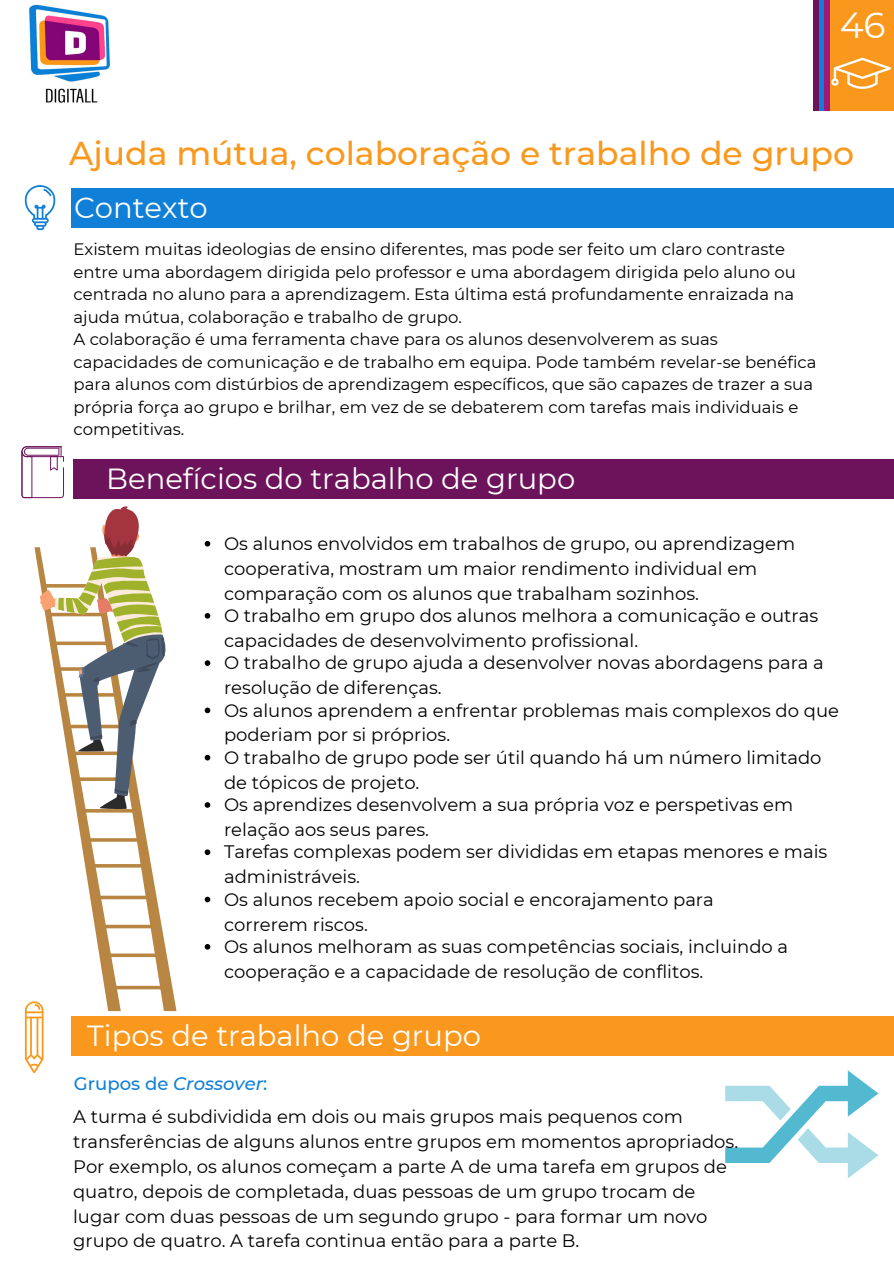
<style>
.page{position:relative;width:894px;height:1264px;background:#fff}
.page>*{position:absolute;margin:0;border:0;box-sizing:border-box;transform-origin:0 0}
.t1{font:36.15px "Montserrat";color:#fff}
.t2{font:500 33px "Montserrat";color:#f9981d}
.t3{font:29.1px "Montserrat";color:#fff}
.t4{font:18px/24.8px "Montserrat";color:#000}
.t5{font:500 18px "Montserrat";color:#107fd8}
.t6{font:16.5px/22.5px "Montserrat";color:#000}
.s1{font-style:italic}
</style>
<div class="page">
<img style="left:29px;top:4px;width:81px;height:99px">
<div style="left:71px;top:188px;width:822px;height:39px;background:#107fd8"></div>
<svg style="left:25px;top:185px;width:30px;height:45px"></svg>
<svg style="left:21px;top:446px;width:43px;height:52px"></svg>
<div style="left:74px;top:459px;width:819px;height:39px;background:#6d135b"></div>
<div style="left:71px;top:1016px;width:822px;height:39px;background:#f9981d"></div>
<svg style="left:24px;top:1001px;width:48px;height:72px"></svg>
<div style="left:812px;top:0;width:66px;height:110px;background:#6d135b"></div>
<div style="left:818px;top:0;width:66px;height:110px;background:#107fd8"></div>
<div style="left:824px;top:0;width:65px;height:110px;background:#a2177a"></div>
<div style="left:829px;top:0;width:64px;height:110px;background:#f9981d"></div>
<svg style="left:725px;top:1070px;width:153px;height:108px"></svg>
<svg style="left:34px;top:547px;width:142px;height:464px"></svg>
<svg style="left:40px;top:506px;width:131px;height:303px"></svg>
<svg style="left:205px;top:541px;width:5px;height:5px"></svg>
<svg style="left:205px;top:613px;width:5px;height:5px"></svg>
<svg style="left:205px;top:707px;width:5px;height:6px"></svg>
<svg style="left:205px;top:896px;width:5px;height:6px"></svg>
<svg style="left:205px;top:660px;width:5px;height:6px"></svg>
<svg style="left:205px;top:802px;width:5px;height:5px"></svg>
<svg style="left:205px;top:754px;width:5px;height:6px"></svg>
<svg style="left:205px;top:849px;width:5px;height:6px"></svg>
<svg style="left:205px;top:944px;width:5px;height:5px"></svg>
<img style="left:831px;top:57px;width:61px;height:32px">
<p class="t1" style="left:839px;top:3px;width:47px">46</p>
<p class="t2" style="left:69px;top:133px;width:786px">Ajuda mútua, colaboração e trabalho de grupo</p>
<p class="t3" style="left:74px;top:189px;width:135px">Contexto</p>
<p class="t6" style="left:73px;top:238px;width:723px">Existem muitas ideologias de ensino diferentes, mas pode ser feito um claro contraste entre uma abordagem dirigida pelo professor e uma abordagem dirigida pelo aluno ou centrada no aluno para a aprendizagem. Esta última está profundamente enraizada na ajuda mútua, colaboração e trabalho de grupo.</p>
<p class="t6" style="left:73px;top:328px;width:744px">A colaboração é uma ferramenta chave para os alunos desenvolverem as suas capacidades de comunicação e de trabalho em equipa. Pode também revelar-se benéfica para alunos com distúrbios de aprendizagem específicos, que são capazes de trazer a sua própria força ao grupo e brilhar, em vez de se debaterem com tarefas mais individuais e competitivas.</p>
<p class="t3" style="left:106px;top:460px;width:470px">Benefícios do trabalho de grupo</p>
<p class="t4" style="left:224px;top:531px;width:572px">Os alunos envolvidos em trabalhos de grupo, ou aprendizagem cooperativa, mostram um maior rendimento individual em comparação com os alunos que trabalham sozinhos.</p>
<p class="t4" style="left:224px;top:603px;width:595px">O trabalho em grupo dos alunos melhora a comunicação e outras capacidades de desenvolvimento profissional.</p>
<p class="t4" style="left:224px;top:650px;width:601px">O trabalho de grupo ajuda a desenvolver novas abordagens para a resolução de diferenças.</p>
<p class="t4" style="left:224px;top:697px;width:616px">Os alunos aprendem a enfrentar problemas mais complexos do que poderiam por si próprios.</p>
<p class="t4" style="left:224px;top:745px;width:599px">O trabalho de grupo pode ser útil quando há um número limitado de tópicos de projeto.</p>
<p class="t4" style="left:224px;top:792px;width:570px">Os aprendizes desenvolvem a sua própria voz e perspetivas em relação aos seus pares.</p>
<p class="t4" style="left:224px;top:839px;width:604px">Tarefas complexas podem ser divididas em etapas menores e mais administráveis.</p>
<p class="t4" style="left:224px;top:886px;width:491px">Os alunos recebem apoio social e encorajamento para correrem riscos.</p>
<p class="t4" style="left:224px;top:934px;width:565px">Os alunos melhoram as suas competências sociais, incluindo a cooperação e a capacidade de resolução de conflitos.</p>
<p class="t3" style="left:87px;top:1017px;width:395px">Tipos de trabalho de grupo</p>
<p class="t5" style="left:74px;top:1072px;width:195px">Grupos de <span class="s1">Crossover</span>:</p>
<p class="t4" style="left:73px;top:1104px;width:666px">A turma é subdividida em dois ou mais grupos mais pequenos com transferências de alguns alunos entre grupos em momentos apropriados.</p>
<p class="t4" style="left:73px;top:1154px;width:655px">Por exemplo, os alunos começam a parte A de uma tarefa em grupos de quatro, depois de completada, duas pessoas de um grupo trocam de lugar com duas pessoas de um segundo grupo - para formar um novo grupo de quatro. A tarefa continua então para a parte B.</p>
</div>
